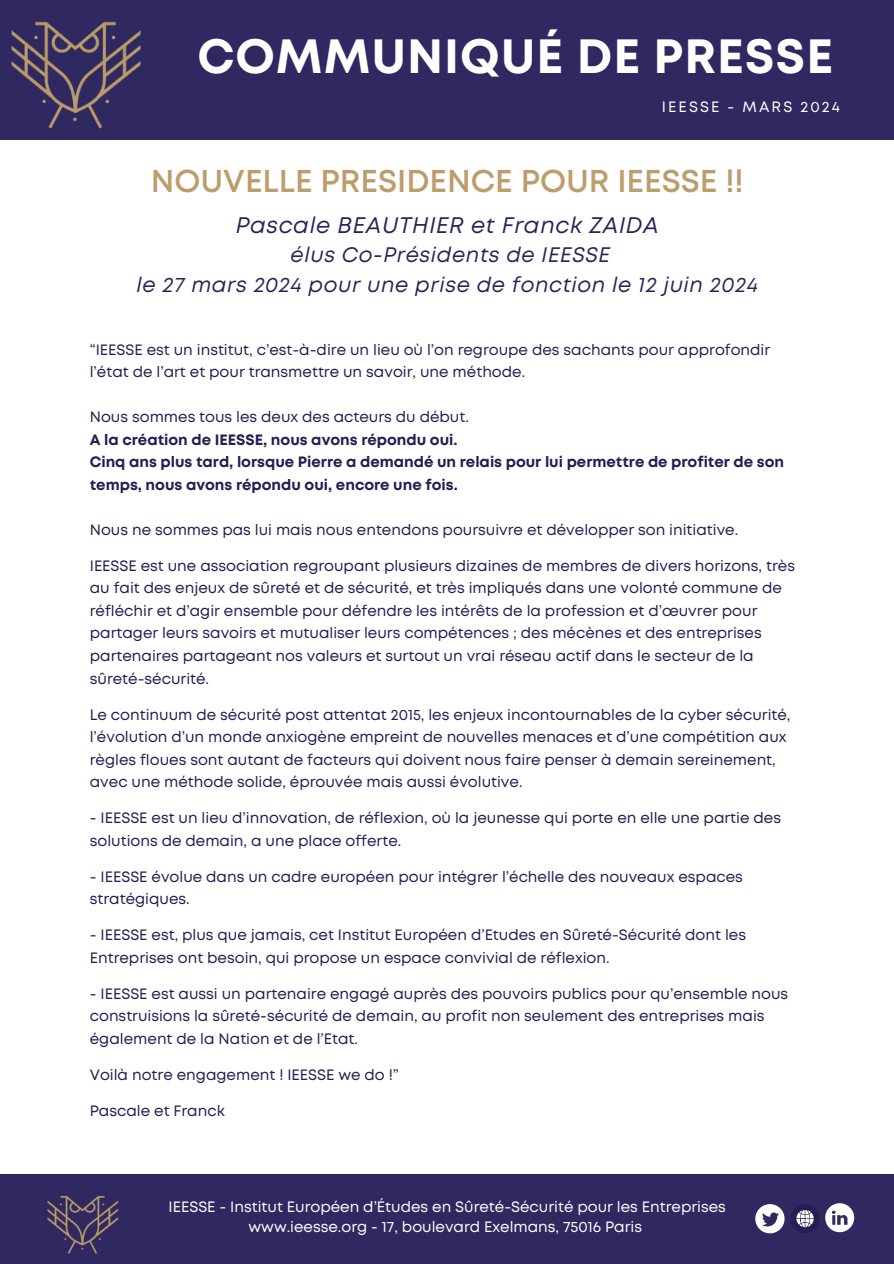
<style>
.page{position:relative;width:894px;height:1264px;background:#fff}
.page>*{position:absolute;margin:0;border:0;box-sizing:border-box;transform-origin:0 0}
.t1{font:700 48px "Mont";letter-spacing:.02em;color:#fff}
.t2{font:600 31.5px "Mont";color:#bc9d6b}
.t3{font:italic 22.5px "Mont";letter-spacing:.03em;color:#28235a}
.t4{font:italic 21px/29.2px "Mont";letter-spacing:.03em;color:#28235a;text-align:center}
.t5{font:15px/22.5px "Mont";color:#231e54}
.t6{font:700 15px/22.5px "Mont";color:#231e54}
.t7{font:15px "Mont";color:#fefefe}
.t8{font:15px "Mont";letter-spacing:.14em;color:#fff}
</style>
<div class="page">
<div style="left:0;top:0;width:893px;height:139px;background:#302961"></div>
<img style="left:0;top:21px;width:163px;height:119px">
<div style="left:0;top:1174px;width:893px;height:89px;background:#302961"></div>
<img style="left:47px;top:1196px;width:72px;height:58px">
<svg style="left:791px;top:1204px;width:28px;height:28px"></svg>
<svg style="left:825px;top:1203px;width:28px;height:29px"></svg>
<svg style="left:755px;top:1204px;width:29px;height:29px"></svg>
<h4 class="t1" style="left:197px;top:39px;width:637px">COMMUNIQUÉ DE PRESSE</h4>
<p class="t8" style="left:661px;top:101px;width:179px">IEESSE - MARS 2024</p>
<h3 class="t2" style="left:151px;top:169px;width:594px">NOUVELLE PRESIDENCE POUR IEESSE !!</h3>
<h2 class="t3" style="left:236px;top:217px;width:424px">Pascale BEAUTHIER et Franck ZAIDA</h2>
<h2 class="t4" style="left:136px;top:242px;width:623px">élus Co-Présidents de IEESSE<br>le 27 mars 2024 pour une prise de fonction le 12 juin 2024</h2>
<p class="t5" style="left:90px;top:339px;width:681px">“IEESSE est un institut, c’est-à-dire un lieu où l’on regroupe des sachants pour approfondir l’état de l’art et pour transmettre un savoir, une méthode.</p>
<p class="t5" style="left:90px;top:407px;width:380px">Nous sommes tous les deux des acteurs du début.</p>
<p class="t6" style="left:90px;top:429px;width:695px">A la création de IEESSE, nous avons répondu oui.<br>Cinq ans plus tard, lorsque Pierre a demandé un relais pour lui permettre de profiter de son temps, nous avons répondu oui, encore une fois.</p>
<p class="t5" style="left:90px;top:519px;width:649px">Nous ne sommes pas lui mais nous entendons poursuivre et développer son initiative.</p>
<p class="t5" style="left:90px;top:555px;width:706px">IEESSE est une association regroupant plusieurs dizaines de membres de divers horizons, très au fait des enjeux de sûreté et de sécurité, et très impliqués dans une volonté commune de réfléchir et d’agir ensemble pour défendre les intérêts de la profession et d’œuvrer pour partager leurs savoirs et mutualiser leurs compétences ; des mécènes et des entreprises partenaires partageant nos valeurs et surtout un vrai réseau actif dans le secteur de la sûreté-sécurité.</p>
<p class="t5" style="left:90px;top:704px;width:702px">Le continuum de sécurité post attentat 2015, les enjeux incontournables de la cyber sécurité, l’évolution d’un monde anxiogène empreint de nouvelles menaces et d’une compétition aux règles floues sont autant de facteurs qui doivent nous faire penser à demain sereinement, avec une méthode solide, éprouvée mais aussi évolutive.</p>
<p class="t5" style="left:90px;top:807px;width:692px">- IEESSE est un lieu d’innovation, de réflexion, où la jeunesse qui porte en elle une partie des solutions de demain, a une place offerte.</p>
<p class="t5" style="left:90px;top:866px;width:654px">- IEESSE évolue dans un cadre européen pour intégrer l’échelle des nouveaux espaces stratégiques.</p>
<p class="t5" style="left:90px;top:924px;width:657px">- IEESSE est, plus que jamais, cet Institut Européen d’Etudes en Sûreté-Sécurité dont les<br>Entreprises ont besoin, qui propose un espace convivial de réflexion.</p>
<p class="t5" style="left:90px;top:983px;width:699px">- IEESSE est aussi un partenaire engagé auprès des pouvoirs publics pour qu’ensemble nous construisions la sûreté-sécurité de demain, au profit non seulement des entreprises mais également de la Nation et de l’Etat.</p>
<p class="t5" style="left:90px;top:1064px;width:310px">Voilà notre engagement ! IEESSE we do !”</p>
<p class="t5" style="left:90px;top:1100px;width:136px">Pascale et Franck</p>
<p class="t7" style="left:168px;top:1201px;width:558px">IEESSE - Institut Européen d’Études en Sûreté-Sécurité pour les Entreprises</p>
<p class="t7" style="left:248px;top:1221px;width:395px">www.ieesse.org - 17, boulevard Exelmans, 75016 Paris</p>
</div>
